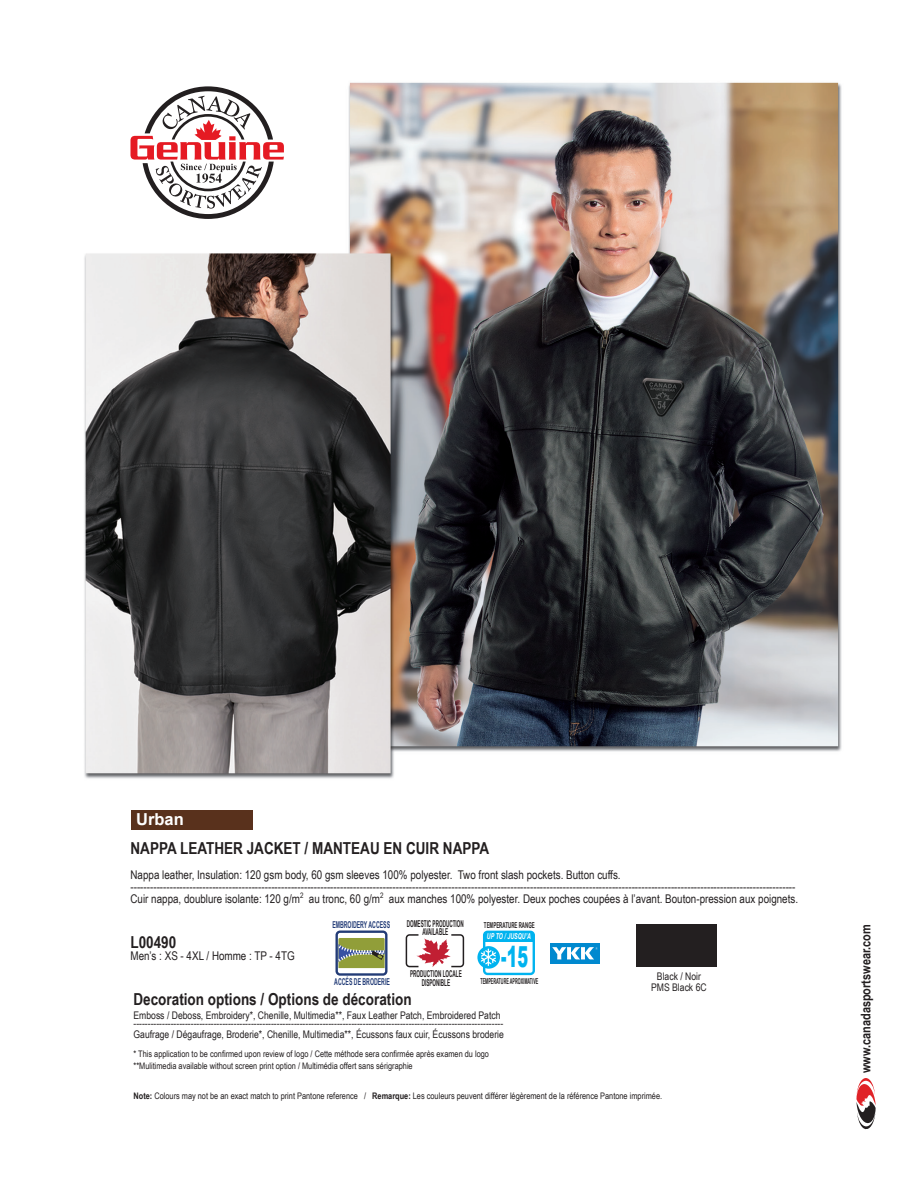
<style>
.page{position:relative;width:918px;height:1188px;background:#fff}
.page>*{position:absolute;margin:0;border:0;box-sizing:border-box;transform-origin:0 0}
.t1{font:900 28.95px "Arial";color:#00b3ef;scale:.56 1}
.t2{font:700 16.5px "Arial Narrow";color:#231f20}
.t3{font:700 16.5px "Arial";color:#fff}
.t4{font:700 13.35px "Arial Narrow";color:#231f20}
.t5{font:12px "Arial Narrow";color:#231f20}
.t6{font:10.5px "Arial Narrow";color:#231f20}
.t7{font:700 9.45px "Arial Narrow";color:#231f20;scale:.6 1}
.t8{font:700 9.45px "Arial Narrow";color:#233c77;scale:.67 1}
.t9{font:9px "Arial Narrow";color:#231f20}
.t10{font:700 8.1px "Arial Narrow";color:#231f20;scale:.57 1}
.t11{font:700 8.1px "Arial Narrow";color:#231f20;scale:.67 1}
.t12{font:italic 700 8.1px "Arial Narrow";color:#fff;scale:.8 1}
.s1{font-weight:700}
</style>
<div class="page">
<img style="left:84px;top:82px;width:782px;height:1048px">
<svg style="left:130px;top:86px;width:154px;height:133px"></svg>
<div style="left:131px;top:811px;width:122px;height:19px;background:#59311c"></div>
<div style="left:636px;top:925px;width:81px;height:42px;background:#231f20"></div>
<div style="left:550px;top:943px;width:50px;height:21px;background:#0089cf"></div>
<svg style="left:552px;top:947px;width:46px;height:12px"></svg>
<svg style="left:335px;top:931px;width:52px;height:45px"></svg>
<svg style="left:477px;top:946px;width:23px;height:23px"></svg>
<svg style="left:481px;top:931px;width:54px;height:44px"></svg>
<svg style="left:405px;top:933px;width:60px;height:35px"></svg>
<svg style="left:856px;top:1078px;width:20px;height:51px"></svg>
<p class="t3" style="left:136px;top:808px;width:49px">Urban</p>
<p class="t2" style="left:130px;top:836px;width:360px">NAPPA LEATHER JACKET / MANTEAU EN CUIR NAPPA</p>
<p class="t5" style="left:130px;top:866px;width:492px">Nappa leather, Insulation: 120 gsm body, 60 gsm sleeves 100% polyester. Two front slash pockets. Button cuffs.</p>
<p class="t5" style="left:130px;top:878px;width:667px">-----------------------------------------------------------------------------------------------------------------------------------------------------------------------------------------------------------</p>
<p class="t5" style="left:130px;top:890px;width:669px">Cuir nappa, doublure isolante: 120 g/m<sup>2</sup> au tronc, 60 g/m<sup>2</sup> aux manches 100% polyester. Deux poches coupées à l’avant. Bouton-pression aux poignets.</p>
<p class="t7" style="left:407px;top:917px;width:97px">DOMESTIC PRODUCTION</p>
<p class="t7" style="left:422px;top:925px;width:45px">AVAILABLE</p>
<p class="t4" style="left:856px;top:1073px;width:151px;rotate:-90deg">www.canadasportswear.com</p>
<p class="t8" style="left:332px;top:918px;width:88px">EMBROIDERY ACCESS</p>
<p class="t11" style="left:484px;top:919px;width:77px">TEMPERATURE RANGE</p>
<p class="t1" style="left:501px;top:936px;width:50px">-15</p>
<p class="t10" style="left:480px;top:975px;width:103px">TEMPERATURE APROXIMATIVE</p>
<p class="t12" style="left:487px;top:930px;width:57px">UP TO / JUSQU’A</p>
<p class="t2" style="left:130px;top:930px;width:47px">L00490</p>
<p class="t5" style="left:130px;top:947px;width:166px">Men’s : XS - 4XL / Homme : TP - 4TG</p>
<p class="t7" style="left:410px;top:966px;width:88px">PRODUCTION LOCALE</p>
<p class="t7" style="left:422px;top:975px;width:49px">DISPONIBLE</p>
<p class="t6" style="left:657px;top:969px;width:46px">Black / Noir</p>
<p class="t6" style="left:651px;top:979px;width:57px">PMS Black 6C</p>
<p class="t8" style="left:334px;top:974px;width:85px">ACCÉS DE BRODERIE</p>
<p class="t2" style="left:134px;top:986px;width:280px">Decoration options / Options de décoration</p>
<p class="t6" style="left:134px;top:1008px;width:369px">Emboss / Deboss, Embroidery*, Chenille, Multimedia**, Faux Leather Patch, Embroidered Patch</p>
<p class="t6" style="left:134px;top:1015px;width:371px">---------------------------------------------------------------------------------------------------------------------------------</p>
<p class="t6" style="left:134px;top:1027px;width:372px">Gaufrage / Dégaufrage, Broderie*, Chenille, Multimedia**, Écussons faux cuir, Écussons broderie</p>
<p class="t9" style="left:134px;top:1047px;width:357px">* This application to be confirmed upon review of logo / Cette méthode sera confirmée après examen du logo</p>
<p class="t9" style="left:134px;top:1059px;width:281px">**Mulitimedia available without screen print option / Multimédia offert sans sérigraphie</p>
<p class="t9" style="left:134px;top:1089px;width:530px"><span class="s1">Note:</span> Colours may not be an exact match to print Pantone reference / <span class="s1">Remarque:</span> Les couleurs peuvent différer légèrement de la référence Pantone imprimée.</p>
</div>
